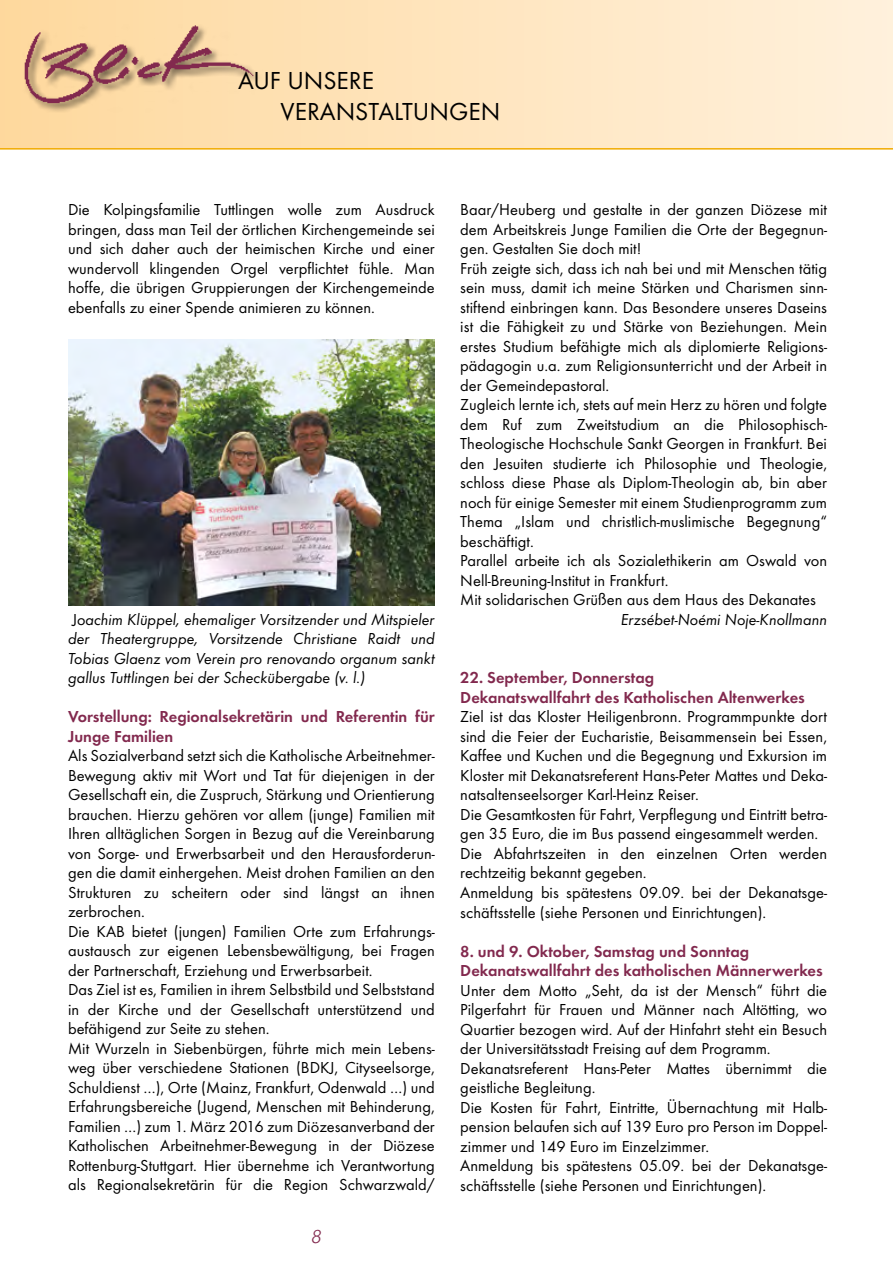
<style>
.page{position:relative;width:893px;height:1263px;background:#fff}
.page>*{position:absolute;margin:0;border:0;box-sizing:border-box;transform-origin:0 0}
.t1{font:25.5px/30.6px "Function";color:#000}
.t2{font:italic 300 18px "Limerick";color:#82294e}
.t3{font:16.5px/19.5px "Function";color:#000}
.t4{font:italic 16.5px/19.5px "Function";color:#000;text-align:justify}
.t5{font:700 16.5px/19.5px "Function";color:#82294e}
.s1{font-style:normal}
</style>
<div class="page">
<div style="left:0;top:0;width:893px;height:149px;background:linear-gradient(to right,#fed89d,#fff1dd)"></div>
<div style="left:22px;top:24px;width:241px;height:89px;background:#000;opacity:.55"></div>
<img style="left:18px;top:5px;width:240px;height:105px">
<hr style="left:0;top:148px;width:893px;height:2px;background:#f1ab00">
<img style="left:68px;top:339px;width:367px;height:266px">
<h1 class="t1" style="left:281px;top:66px;width:221px;text-indent:-43px">AUF UNSERE<br>VERANSTALTUNGEN</h1>
<p class="t3" style="left:68px;top:200px;width:368px;text-align:justify">Die Kolpingsfamilie Tuttlingen wolle zum Ausdruck bringen, dass man Teil der örtlichen Kirchengemeinde sei und sich daher auch der heimischen Kirche und einer wundervoll klingenden Orgel verpflichtet fühle. Man hoffe, die übrigen Gruppierungen der Kirchengemeinde ebenfalls zu einer Spende animieren zu können.</p>
<p class="t4" style="left:68px;top:610px;width:368px"><span class="s1">J</span>oachim Klüppel, ehemaliger Vorsitzender und Mitspieler der Theatergruppe, Vorsitzende Christiane Raidt und Tobias Glaenz vom Verein pro renovando organum sankt gallus Tuttlingen bei der Scheckübergabe (v. l.)</p>
<p class="t5" style="left:68px;top:707px;width:368px">Vorstellung: Regionalsekretärin und Referentin für<br>Junge Familien</p>
<p class="t3" style="left:68px;top:746px;width:368px">Als Sozialverband setzt sich die Katholische Arbeitnehmer-Bewegung aktiv mit Wort und Tat für diejenigen in der Gesellschaft ein, die Zuspruch, Stärkung und Orientierung brauchen. Hierzu gehören vor allem (junge) Familien mit Ihren alltäglichen Sorgen in Bezug auf die Vereinbarung von Sorge- und Erwerbsarbeit und den Herausforderun&shy;gen die damit einhergehen. Meist drohen Familien an den Strukturen zu scheitern oder sind längst an ihnen zerbrochen.<br>Die KAB bietet (jungen) Familien Orte zum Erfahrungs&shy;austausch zur eigenen Lebensbewältigung, bei Fragen der Partnerschaft, Erziehung und Erwerbsarbeit.<br>Das Ziel ist es, Familien in ihrem Selbstbild und Selbststand in der Kirche und der Gesellschaft unterstützend und befähigend zur Seite zu stehen.<br>Mit Wurzeln in Siebenbürgen, führte mich mein Lebens&shy;weg über verschiedene Stationen (BDKJ, Cityseelsorge, Schuldienst …), Orte (Mainz, Frankfurt, Odenwald …) und Erfahrungsbereiche (Jugend, Menschen mit Behinderung, Familien …) zum 1. März 2016 zum Diözesanverband der Katholischen Arbeitnehmer-Bewegung in der Diözese Rottenburg-Stuttgart. Hier übernehme ich Verantwortung als Regionalsekretärin für die Region Schwarzwald/</p>
<p class="t2" style="left:310px;top:1226px;width:12px">8</p>
<p class="t3" style="left:460px;top:200px;width:368px">Baar/Heuberg und gestalte in der ganzen Diözese mit dem Arbeitskreis Junge Familien die Orte der Begegnun&shy;gen. Gestalten Sie doch mit!<br>Früh zeigte sich, dass ich nah bei und mit Menschen tätig sein muss, damit ich meine Stärken und Charismen sinn&shy;stiftend einbringen kann. Das Besondere unseres Daseins ist die Fähigkeit zu und Stärke von Beziehungen. Mein erstes Studium befähigte mich als diplomierte Religions&shy;pädagogin u.a. zum Religionsunterricht und der Arbeit in der Gemeindepastoral.<br>Zugleich lernte ich, stets auf mein Herz zu hören und folgte dem Ruf zum Zweitstudium an die Philosophisch-Theologische Hochschule Sankt Georgen in Frankfurt. Bei den Jesuiten studierte ich Philosophie und Theologie, schloss diese Phase als Diplom-Theologin ab, bin aber noch für einige Semester mit einem Studienprogramm zum Thema „Islam und christlich-muslimische Begegnung“ beschäftigt.<br>Parallel arbeite ich als Sozialethikerin am Oswald von Nell-Breuning-Institut in Frankfurt.<br>Mit solidarischen Grüßen aus dem Haus des Dekanates</p>
<p class="t4" style="left:621px;top:610px;width:208px">Erzsébet-Noémi Noje-Knollmann</p>
<p class="t5" style="left:460px;top:668px;width:346px">22. September, Donnerstag<br>Dekanatswallfahrt des Katholischen Altenwerkes</p>
<p class="t3" style="left:460px;top:707px;width:368px">Ziel ist das Kloster Heiligenbronn. Programmpunkte dort sind die Feier der Eucharistie, Beisammensein bei Essen, Kaffee und Kuchen und die Begegnung und Exkursion im Kloster mit Dekanatsreferent Hans-Peter Mattes und Deka&shy;natsaltenseelsorger Karl-Heinz Reiser.<br>Die Gesamtkosten für Fahrt, Verpflegung und Eintritt betra&shy;gen 35 Euro, die im Bus passend eingesammelt werden.<br>Die Abfahrtszeiten in den einzelnen Orten werden rechtzeitig bekannt gegeben.<br>Anmeldung bis spätestens 09.09. bei der Dekanatsge&shy;schäftsstelle (siehe Personen und Einrichtungen).</p>
<p class="t5" style="left:460px;top:941px;width:364px">8. und 9. Oktober, Samstag und Sonntag<br>Dekanatswallfahrt des katholischen Männerwerkes</p>
<p class="t3" style="left:460px;top:980px;width:368px">Unter dem Motto „Seht, da ist der Mensch“ führt die Pilgerfahrt für Frauen und Männer nach Altötting, wo Quartier bezogen wird. Auf der Hinfahrt steht ein Besuch der Universitätsstadt Freising auf dem Programm.<br>Dekanatsreferent Hans-Peter Mattes übernimmt die geistliche Begleitung.<br>Die Kosten für Fahrt, Eintritte, Übernachtung mit Halb&shy;pension belaufen sich auf 139 Euro pro Person im Doppel&shy;zimmer und 149 Euro im Einzelzimmer.<br>Anmeldung bis spätestens 05.09. bei der Dekanatsge&shy;schäftsstelle (siehe Personen und Einrichtungen).</p>
</div>
